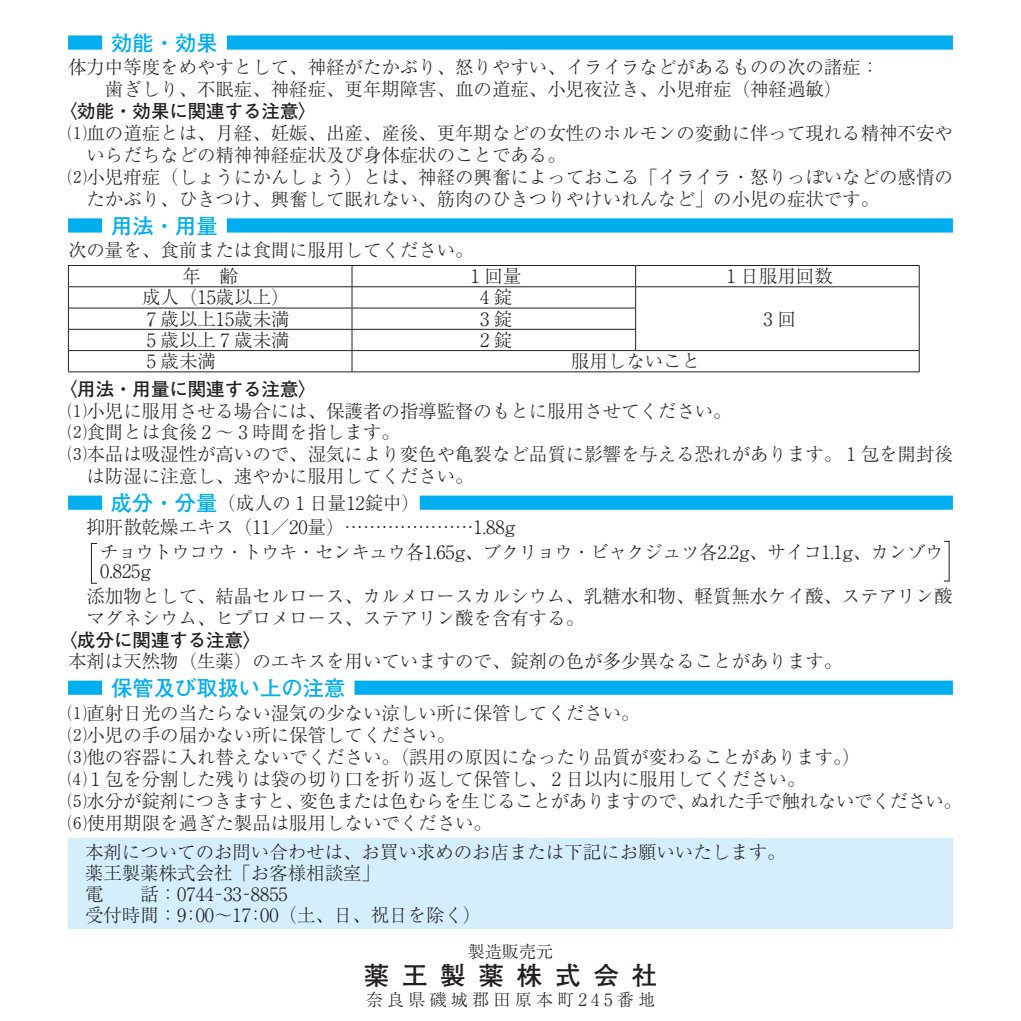
<style>
.page{position:relative;width:1021px;height:1021px;background:#fff}
.page>*{position:absolute;margin:0;border:0;box-sizing:border-box;transform-origin:0 0}
.t1{font:700 25.6px "Futo Go B101 Pro";letter-spacing:.5em;color:#231f20}
.t2{font:700 21.2px "Futo Go B101 Pro";color:#00aeef}
.t3{font:300 18.4px/21.2px "Ryumin Pro";color:#231f20}
.t4{font:700 18.4px "Futo Go B101 Pro";color:#231f20}
.t5{font:300 18.4px "Ryumin Pro";letter-spacing:-.025em;color:#231f20}
.t6{font:300 17px "Ryumin Pro";letter-spacing:.25em;color:#231f20}
</style>
<div class="page">
<svg style="left:68px;top:35px;width:884px;height:15px;background:#2fbdf1"></svg>
<svg style="left:68px;top:218px;width:884px;height:14px;background:#29bbf1"></svg>
<hr style="left:68px;top:265px;width:284px;height:1px;background:#231f20">
<hr style="left:352px;top:265px;width:283px;height:1px;background:#231f20">
<hr style="left:635px;top:265px;width:284px;height:1px;background:#231f20">
<hr style="left:68px;top:286px;width:284px;height:1px;background:#231f20">
<hr style="left:352px;top:286px;width:283px;height:1px;background:#231f20">
<hr style="left:635px;top:286px;width:284px;height:1px;background:#231f20">
<hr style="left:68px;top:308px;width:284px;height:1px;background:#231f20">
<hr style="left:352px;top:308px;width:284px;height:1px;background:#231f20">
<hr style="left:68px;top:329px;width:284px;height:1px;background:#231f20">
<hr style="left:352px;top:329px;width:284px;height:1px;background:#231f20">
<svg style="left:635px;top:266px;width:1px;height:84px"></svg>
<hr style="left:68px;top:350px;width:284px;height:1px;background:#231f20">
<svg style="left:68px;top:266px;width:1px;height:105px"></svg>
<hr style="left:352px;top:350px;width:283px;height:1px;background:#231f20">
<svg style="left:351px;top:266px;width:1px;height:105px"></svg>
<hr style="left:635px;top:350px;width:284px;height:1px;background:#231f20">
<svg style="left:918px;top:266px;width:1px;height:105px"></svg>
<hr style="left:68px;top:371px;width:284px;height:1px;background:#231f20">
<hr style="left:352px;top:371px;width:283px;height:1px;background:#231f20">
<hr style="left:635px;top:371px;width:284px;height:1px;background:#231f20">
<svg style="left:68px;top:495px;width:884px;height:15px"></svg>
<div style="left:91px;top:543px;width:6px;height:40px;border:1px solid #231f20"></div>
<svg style="left:68px;top:680px;width:884px;height:14px"></svg>
<div style="left:68px;top:838px;width:884px;height:90px;background:#d4effb"></div>
<p class="t2" style="left:111px;top:26px;width:108px">効能・効果</p>
<p class="t3" style="left:68px;top:55px;width:812px;line-height:22px">体力中等度をめやすとして、神経がたかぶり、怒りやすい、イライラなどがあるものの次の諸症：　　歯ぎしり、不眠症、神経症、更年期障害、血の道症、小児夜泣き、小児疳症（神経過敏(</p>
<p class="t4" style="left:59px;top:97px;width:259px">〈効能・効果に関連する注意〈</p>
<p class="t3" style="left:68px;top:121px;width:886px">⑴血の道症とは、月経、妊娠、出産、産後、更年期などの女性のホルモンの変動に伴って現れる精神不安や</p>
<p class="t3" style="left:86px;top:143px;width:481px">いらだちなどの精神神経症状及び身体症状のことである。</p>
<p class="t3" style="left:68px;top:165px;width:886px">⑵小児疳症（しょうにかんしょう）とは、神経の興奮によっておこる「イライラ・怒りっぽいなどの感情の</p>
<p class="t3" style="left:86px;top:187px;width:794px">たかぶり、ひきつけ、興奮して眠れない、筋肉のひきつりやけいれんなど」の小児の症状です。</p>
<p class="t2" style="left:111px;top:208px;width:108px">用法・用量</p>
<p class="t3" style="left:68px;top:238px;width:407px">次の量を、食前または食間に服用してください。</p>
<p class="t3" style="left:722px;top:264px;width:112px">１日服用回数</p>
<p class="t3" style="left:182px;top:264px;width:57px">年　齢</p>
<p class="t3" style="left:466px;top:264px;width:57px">１回量</p>
<p class="t3" style="left:142px;top:285px;width:149px">成人（15歳以上）</p>
<p class="t3" style="left:480px;top:285px;width:34px">4 錠</p>
<p class="t3" style="left:147px;top:307px;width:144px">7 歳以上15歳未満</p>
<p class="t3" style="left:480px;top:307px;width:34px">3 錠</p>
<p class="t3" style="left:763px;top:307px;width:34px">3 回</p>
<p class="t3" style="left:147px;top:328px;width:144px">5 歳以上 7 歳未満</p>
<p class="t3" style="left:480px;top:328px;width:34px">2 錠</p>
<p class="t3" style="left:147px;top:349px;width:71px">5 歳未満</p>
<p class="t4" style="left:59px;top:374px;width:259px">〈用法・用量に関連する注意〈</p>
<p class="t3" style="left:68px;top:398px;width:665px">⑴小児に服用させる場合には、保護者の指導監督のもとに服用させてください。</p>
<p class="t3" style="left:68px;top:420px;width:333px">⑵食間とは食後 2 〜 3 時間を指します。</p>
<p class="t3" style="left:68px;top:442px;width:886px">⑶本品は吸湿性が高いので、湿気により変色や亀裂など品質に影響を与える恐れがあります。１包を開封後</p>
<p class="t3" style="left:86px;top:464px;width:388px">は防湿に注意し、速やかに服用してください。</p>
<p class="t3" style="left:217px;top:490px;width:204px">（成人の１日量12錠中(</p>
<p class="t3" style="left:571px;top:349px;width:130px">服用しないこと</p>
<p class="t2" style="left:111px;top:486px;width:108px">成分・分量</p>
<p class="t3" style="left:100px;top:514px;width:845px;line-height:24px;text-indent:-32px">　抑肝散乾燥エキス（11／20量）…………………1.88g<br>チョウトウコウ・トウキ・センキュウ各1.65 、g ブクリョウ・ビャクジュツ各2.2 、g サイコ1.1 、g カンゾウ</p>
<p class="t3" style="left:68px;top:558px;width:886px;line-height:24px;text-indent:32px">0.825g<br>　添加物として、結晶セルロース、カルメロースカルシウム、乳糖水和物、軽質無水ケイ酸、ステアリン酸</p>
<p class="t3" style="left:86px;top:605px;width:499px">マグネシウム、ヒプロメロース、ステアリン酸を含有する。</p>
<p class="t4" style="left:59px;top:624px;width:204px">〈成分に関連する注意〈</p>
<p class="t3" style="left:68px;top:649px;width:775px">本剤は天然物（生薬）のエキスを用いていますので、錠剤の色が多少異なることがあります。</p>
<p class="t2" style="left:111px;top:670px;width:235px">保管及び取扱い上の注意</p>
<p class="t3" style="left:68px;top:700px;width:573px">⑴直射日光の当たらない湿気の少ない涼しい所に保管してください。</p>
<p class="t3" style="left:68px;top:723px;width:388px">⑵小児の手の届かない所に保管してください。</p>
<p class="t3" style="left:68px;top:745px;width:794px">⑶他の容器に入れ替えないでください。（誤用の原因になったり品質が変わることがあります (。</p>
<p class="t3" style="left:68px;top:767px;width:739px">⑷１包を分割した残りは袋の切り口を折り返して保管し、 2 日以内に服用してください。</p>
<p class="t3" style="left:690px;top:789px;width:272px">ぬれた手で触れないでください。</p>
<p class="t3" style="left:68px;top:788px;width:425px;line-height:22px">⑸水分が錠剤につきますと、<br>⑹使用期限を過ぎた製品は服用しないでください。</p>
<p class="t3" style="left:85px;top:839px;width:702px">本剤についてのお問い合わせは、お買い求めのお店または下記にお願いいたします。薬王製薬株式会社「お客様相談室「<br>電　　話：0744−33−8855<br>受付時間：9：00〜17：00（土、日、祝日を除く(</p>
<p class="t6" style="left:468px;top:938px;width:87px">製造販売元</p>
<h1 class="t1" style="left:364px;top:955px;width:295px">薬王製薬株式会社</h1>
<p class="t6" style="left:366px;top:986px;width:291px">奈良県磯城郡田原本町245番地</p>
<p class="t5" style="left:299px;top:786px;width:397px">変色または色むらを生じることがありますので、</p>
</div>
